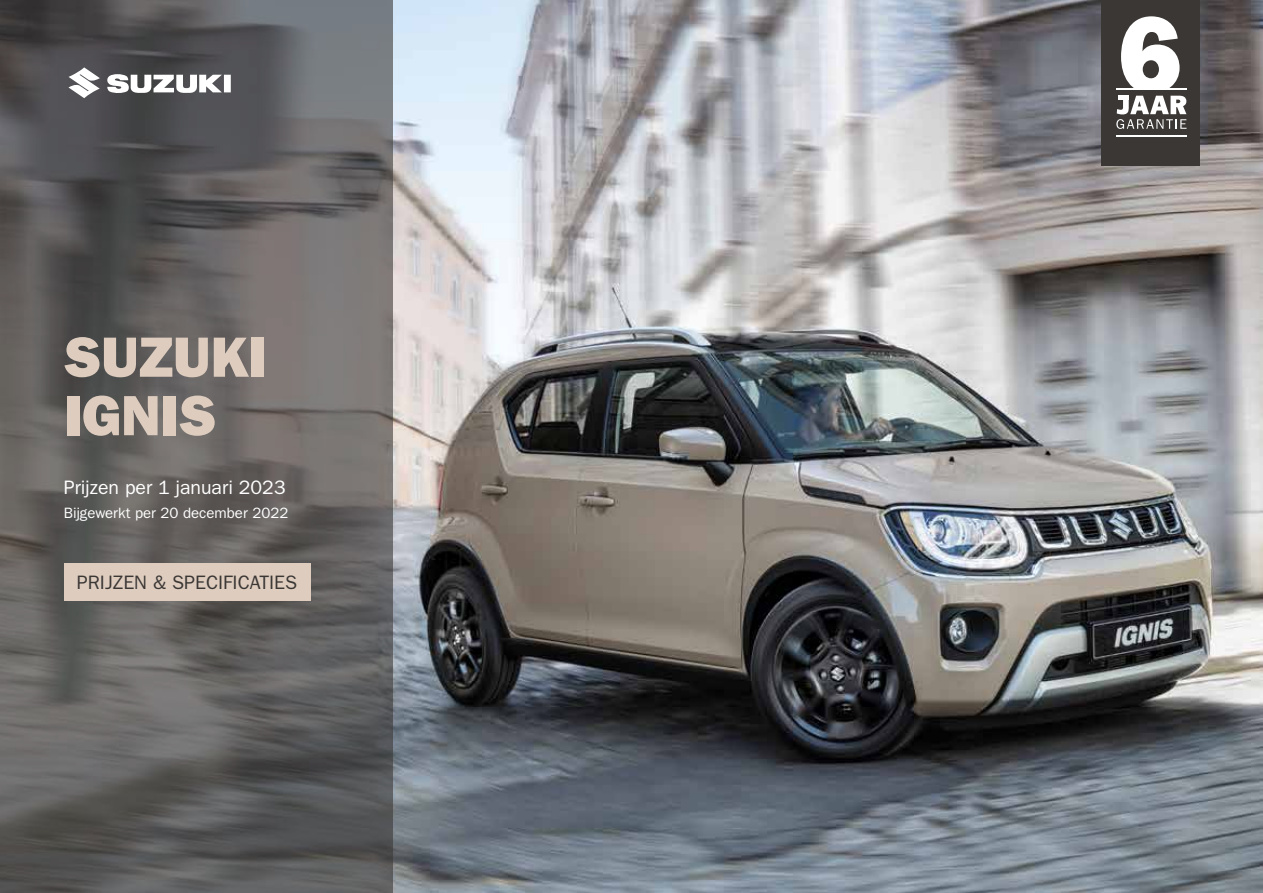
<style>
.page{position:relative;width:1263px;height:893px;background:#fff}
.page>*{position:absolute;margin:0;border:0;box-sizing:border-box;transform-origin:0 0}
.t1{font:57px/58.5px "ITC Franklin Gothic Std Hvy";color:#decdbf}
.t2{font:19.5px "ITC Franklin Gothic Std";color:#fff}
.t3{font:19.5px "ITC Franklin Gothic Std";color:#3b3735}
.t4{font:15px "ITC Franklin Gothic Std";color:#fff}
</style>
<div class="page">
<img style="left:392px;top:0;width:871px;height:893px">
<svg style="left:0;top:0;width:392px;height:893px;background:#61605f"></svg>
<div style="left:1101px;top:0;width:98px;height:165px;background:#3b3735"></div>
<svg style="left:1121px;top:16px;width:58px;height:72px"></svg>
<svg style="left:1116px;top:96px;width:70px;height:33px"></svg>
<hr style="left:1116px;top:135px;width:71px;height:1px;background:#fff">
<hr style="left:1116px;top:88px;width:71px;height:1px;background:#fff">
<div style="left:224px;top:75px;width:7px;height:17px;background:#fff"></div>
<svg style="left:107px;top:73px;width:115px;height:21px"></svg>
<svg style="left:68px;top:67px;width:32px;height:31px"></svg>
<div style="left:64px;top:563px;width:246px;height:38px;background:#decdbf"></div>
<h1 class="t1" style="left:64px;top:328px;width:204px">SUZUKI<br>IGNIS</h1>
<h2 class="t2" style="left:64px;top:476px;width:223px">Prijzen per 1 januari 2023</h2>
<p class="t4" style="left:64px;top:504px;width:226px">Bijgewerkt per 20 december 2022</p>
<h2 class="t3" style="left:77px;top:571px;width:222px">PRIJZEN &amp; SPECIFICATIES</h2>
</div>
